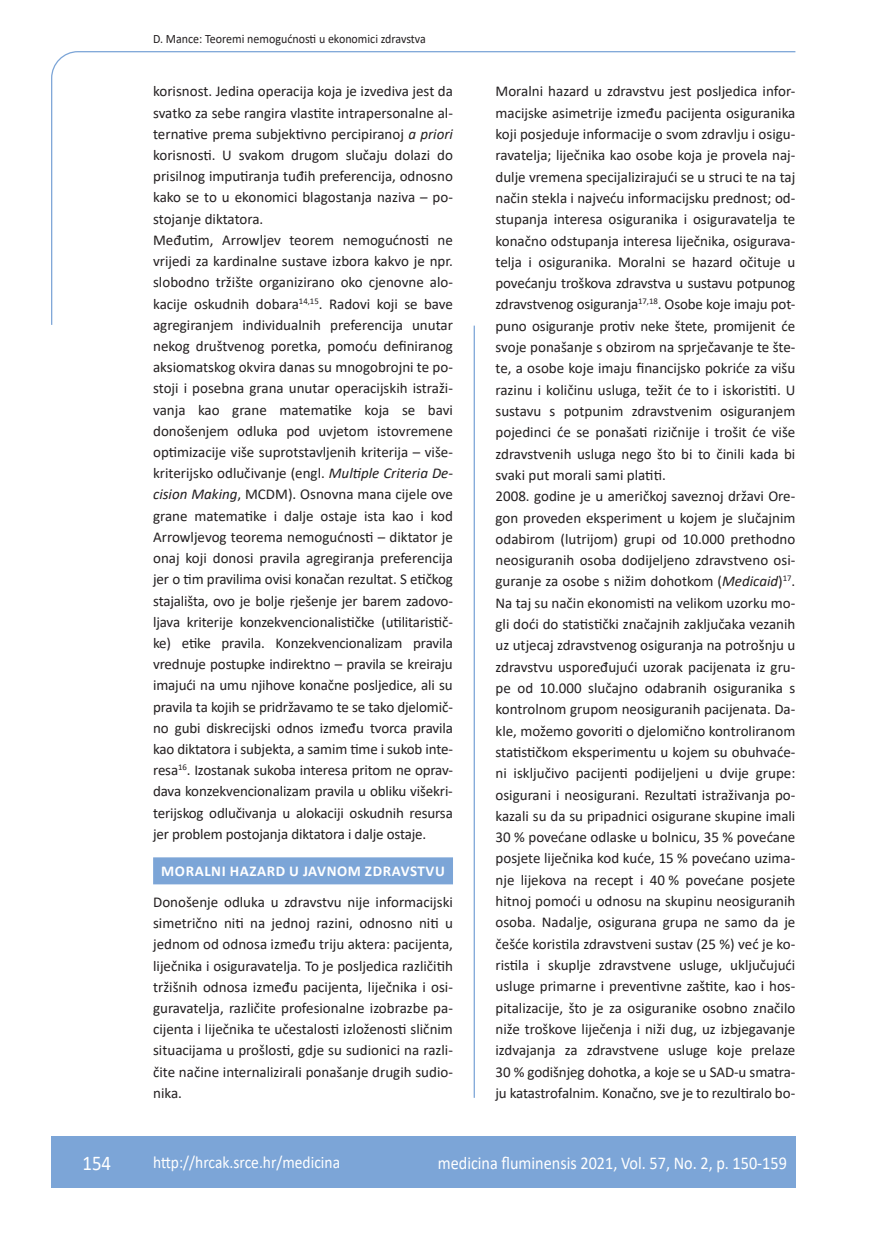
<style>
.page{position:relative;width:872px;height:1234px;background:#fff}
.page>*{position:absolute;margin:0;border:0;box-sizing:border-box;transform-origin:0 0}
.t1{font:21px "Calibri";color:#fff;scale:.9 1}
.t2{font:18px "Calibri";color:#fff;scale:.9 1}
.t3{font:17.25px "Calibri";color:#fff;scale:.9 1}
.osnovni_tekst{font:15px/21.3px "Calibri";letter-spacing:-.01em;color:#231f20;text-align:justify}
.naslov_ruler{font:700 15px "Calibri";letter-spacing:.04em;color:#fff}
.glava{font:12.75px "Calibri";color:#231f20;scale:.94 1}
.s1{font-style:italic}
</style>
<div class="page">
<svg style="left:51px;top:51px;width:745px;height:274px"></svg>
<hr style="left:473px;top:325px;width:2px;height:772px;background:#7ca5d7">
<div style="left:51px;top:1135px;width:744px;height:51px;background:#7ca5d7"></div>
<div style="left:153px;top:857px;width:300px;height:27px;background:#7ca5d7"></div>
<p class="glava" style="left:153px;top:29px;width:292px">D. Mance: Teoremi nemogućnosti u ekonomici zdravstva</p>
<p class="osnovni_tekst" style="left:153px;top:80px;width:301px">korisnost. Jedina operacija koja je izvediva jest da svatko za sebe rangira vlastite intrapersonalne al&shy;ternative prema subjektivno percipiranoj <span class="s1">a priori </span>korisnosti. U svakom drugom slučaju dolazi do prisilnog imputiranja tuđih preferencija, odnosno kako se to u ekonomici blagostanja naziva – po&shy;stojanje diktatora.</p>
<p class="osnovni_tekst" style="left:153px;top:229px;width:301px">Međutim, Arrowljev teorem nemogućnosti ne vrijedi za kardinalne sustave izbora kakvo je npr. slobodno tržište organizirano oko cjenovne alo&shy;kacije oskudnih dobara<sup>14,15</sup>. Radovi koji se bave agregiranjem individualnih preferencija unutar nekog društvenog poretka, pomoću definiranog aksiomatskog okvira danas su mnogobrojni te po&shy;stoji i posebna grana unutar operacijskih istraži&shy;vanja kao grane matematike koja se bavi donošenjem odluka pod uvjetom istovremene optimizacije više suprotstavljenih kriterija – više&shy;kriterijsko odlučivanje (engl. <span class="s1">Multiple Criteria De&shy;cision Making</span>, MCDM). Osnovna mana cijele ove grane matematike i dalje ostaje ista kao i kod Arrowljevog teorema nemogućnosti – diktator je onaj koji donosi pravila agregiranja preferencija jer o tim pravilima ovisi konačan rezultat. S etičkog stajališta, ovo je bolje rješenje jer barem zadovo&shy;ljava kriterije konzekvencionalističke (utilitaristič&shy;ke) etike pravila. Konzekvencionalizam pravila vrednuje postupke indirektno – pravila se kreiraju imajući na umu njihove konačne posljedice, ali su pravila ta kojih se pridržavamo te se tako djelomič&shy;no gubi diskrecijski odnos između tvorca pravila kao diktatora i subjekta, a samim time i sukob inte&shy;resa<sup>16</sup>. Izostanak sukoba interesa pritom ne oprav&shy;dava konzekvencionalizam pravila u obliku višekri&shy;terijskog odlučivanja u alokaciji oskudnih resursa jer problem postojanja diktatora i dalje ostaje.</p>
<p class="naslov_ruler" style="left:161px;top:860px;width:285px">MORALNI HAZARD U JAVNOM ZDRAVSTVU</p>
<p class="osnovni_tekst" style="left:153px;top:890px;width:301px">Donošenje odluka u zdravstvu nije informacijski simetrično niti na jednoj razini, odnosno niti u jednom od odnosa između triju aktera: pacijenta, liječnika i osiguravatelja. To je posljedica različitih tržišnih odnosa između pacijenta, liječnika i osi&shy;guravatelja, različite profesionalne izobrazbe pa&shy;cijenta i liječnika te učestalosti izloženosti sličnim situacijama u prošlosti, gdje su sudionici na razli&shy;čite načine internalizirali ponašanje drugih sudio&shy;nika.</p>
<p class="osnovni_tekst" style="left:495px;top:80px;width:301px">Moralni hazard u zdravstvu jest posljedica infor&shy;macijske asimetrije između pacijenta osiguranika koji posjeduje informacije o svom zdravlju i osigu&shy;ravatelja; liječnika kao osobe koja je provela naj&shy;dulje vremena specijalizirajući se u struci te na taj način stekla i najveću informacijsku prednost; od&shy;stupanja interesa osiguranika i osiguravatelja te konačno odstupanja interesa liječnika, osigurava&shy;telja i osiguranika. Moralni se hazard očituje u povećanju troškova zdravstva u sustavu potpunog zdravstvenog osiguranja<sup>17,18</sup>. Osobe koje imaju pot&shy;puno osiguranje protiv neke štete, promijenit će svoje ponašanje s obzirom na sprječavanje te šte&shy;te, a osobe koje imaju financijsko pokriće za višu razinu i količinu usluga, težit će to i iskoristiti. U sustavu s potpunim zdravstvenim osiguranjem pojedinci će se ponašati rizičnije i trošit će više zdravstvenih usluga nego što bi to činili kada bi svaki put morali sami platiti.</p>
<p class="osnovni_tekst" style="left:495px;top:485px;width:301px">2008. godine je u američkoj saveznoj državi Ore&shy;gon proveden eksperiment u kojem je slučajnim odabirom (lutrijom) grupi od 10.000 prethodno neosiguranih osoba dodijeljeno zdravstveno osi&shy;guranje za osobe s nižim dohotkom (<span class="s1">Medicaid</span>)<sup>17</sup>.<br>Na taj su način ekonomisti na velikom uzorku mo&shy;gli doći do statistički značajnih zaključaka vezanih uz utjecaj zdravstvenog osiguranja na potrošnju u zdravstvu uspoređujući uzorak pacijenata iz gru&shy;pe od 10.000 slučajno odabranih osiguranika s kontrolnom grupom neosiguranih pacijenata. Da&shy;kle, možemo govoriti o djelomično kontroliranom statističkom eksperimentu u kojem su obuhvaće&shy;ni isključivo pacijenti podijeljeni u dvije grupe: osigurani i neosigurani. Rezultati istraživanja po&shy;kazali su da su pripadnici osigurane skupine imali 30 % povećane odlaske u bolnicu, 35 % povećane posjete liječnika kod kuće, 15 % povećano uzima&shy;nje lijekova na recept i 40 % povećane posjete hitnoj pomoći u odnosu na skupinu neosiguranih osoba. Nadalje, osigurana grupa ne samo da je češće koristila zdravstveni sustav (25 %) već je ko&shy;ristila i skuplje zdravstvene usluge, uključujući usluge primarne i preventivne zaštite, kao i hos&shy;pitalizacije, što je za osiguranike osobno značilo niže troškove liječenja i niži dug, uz izbjegavanje izdvajanja za zdravstvene usluge koje prelaze 30 % godišnjeg dohotka, a koje se u SAD-u smatra&shy;ju katastrofalnim. Konačno, sve je to rezultiralo bo-</p>
<p class="t1" style="left:82px;top:1147px;width:33px">154</p>
<p class="t3" style="left:153px;top:1149px;width:209px">http://hrcak.srce.hr/medicina</p>
<p class="t2" style="left:438px;top:1149px;width:389px">medicina fluminensis 2021, Vol. 57, No. 2, p. 150-159</p>
</div>
